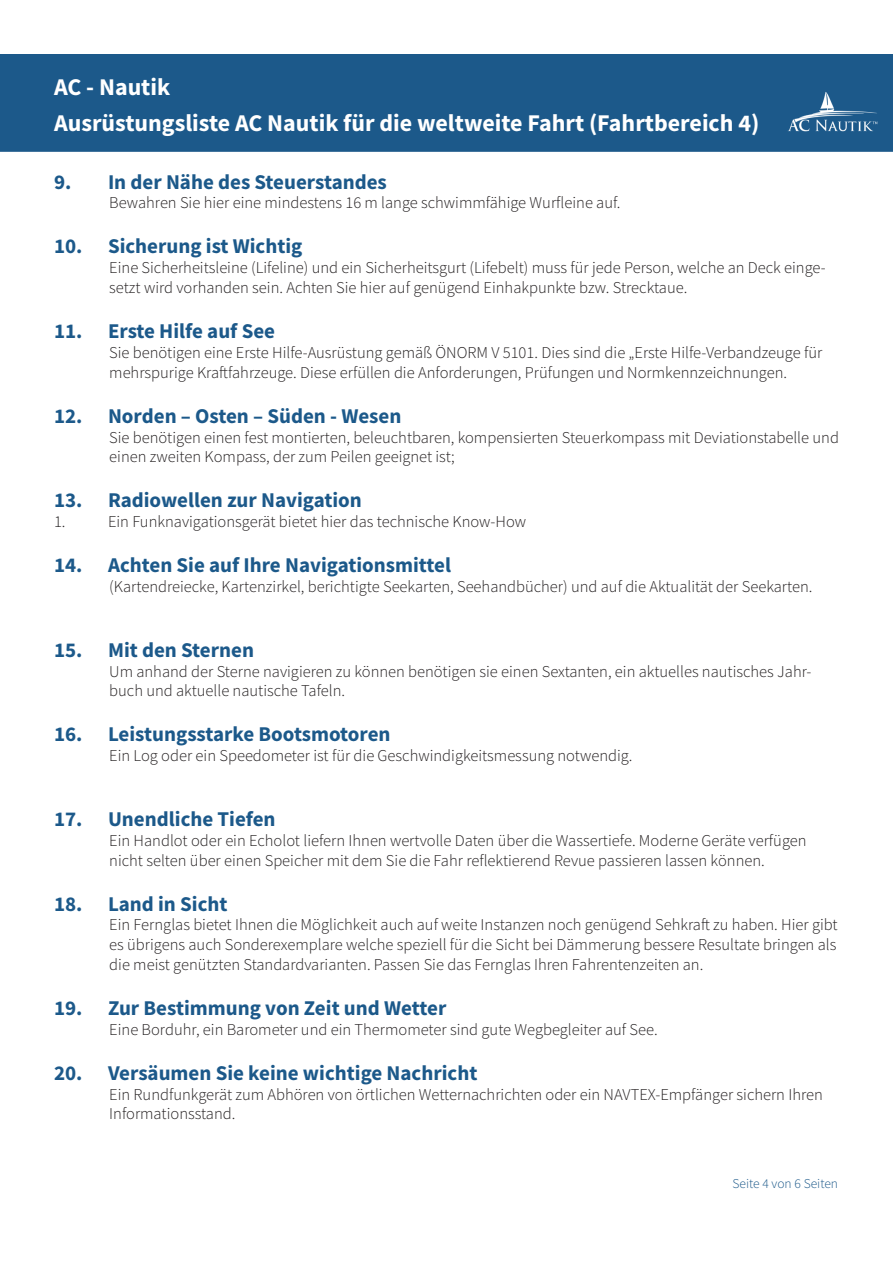
<style>
.page{position:relative;width:893px;height:1263px;background:#fff}
.page>*{position:absolute;margin:0;border:0;box-sizing:border-box;transform-origin:0 0}
.t1{font:700 24px/36px "Source Sans Pro";color:#fff}
.Unterüberschrift_SSP{font:700 21px "Source Sans Pro";color:#1c598a}
.Einzug_links_Fließte{font:300 16.5px/19.8px "Source Sans Pro";color:#231f20}
.t2{font:300 13.5px "Source Sans Pro";color:#1c598a}
</style>
<div class="page">
<div style="left:0;top:54px;width:893px;height:98px;background:#1c598a"></div>
<img style="left:787px;top:92px;width:91px;height:39px">
<h1 class="t1" style="left:54px;top:68px;width:707px">AC - Nautik<br>Ausrüstungsliste AC Nautik für die weltweite Fahrt (Fahrtbereich 4)</h1>
<p class="Unterüberschrift_SSP" style="left:54px;top:167px;width:334px">9. In der Nähe des Steuerstandes</p>
<p class="Einzug_links_Fließte" style="left:109px;top:193px;width:513px">Bewahren Sie hier eine mindestens 16 m lange schwimmfähige Wurfleine auf.</p>
<p class="Unterüberschrift_SSP" style="left:54px;top:232px;width:250px">10. Sicherung ist Wichtig</p>
<p class="Einzug_links_Fließte" style="left:109px;top:258px;width:718px">Eine Sicherheitsleine (Lifeline) und ein Sicherheitsgurt (Lifebelt) muss für jede Person, welche an Deck einge&shy;setzt wird vorhanden sein. Achten Sie hier auf genügend Einhakpunkte bzw. Strecktaue.</p>
<p class="Unterüberschrift_SSP" style="left:54px;top:317px;width:223px">11. Erste Hilfe auf See</p>
<p class="Einzug_links_Fließte" style="left:109px;top:343px;width:714px">Sie benötigen eine Erste Hilfe-Ausrüstung gemäß ÖNORM V 5101. Dies sind die „Erste Hilfe-Verbandzeuge für mehrspurige Kraftfahrzeuge. Diese erfüllen die Anforderungen, Prüfungen und Normkennzeichnungen.</p>
<p class="Unterüberschrift_SSP" style="left:54px;top:401px;width:349px">12. Norden – Osten – Süden - Wesen</p>
<p class="Einzug_links_Fließte" style="left:109px;top:427px;width:731px">Sie benötigen einen fest montierten, beleuchtbaren, kompensierten Steuerkompass mit Deviationstabelle und einen zweiten Kompass, der zum Peilen geeignet ist;</p>
<p class="Unterüberschrift_SSP" style="left:54px;top:486px;width:309px">13. Radiowellen zur Navigation</p>
<p class="Einzug_links_Fließte" style="left:54px;top:512px;width:13px">1.</p>
<p class="Einzug_links_Fließte" style="left:108px;top:512px;width:420px">Ein Funknavigationsgerät bietet hier das technische Know-How</p>
<p class="Unterüberschrift_SSP" style="left:54px;top:551px;width:399px">14. Achten Sie auf Ihre Navigationsmittel</p>
<p class="Einzug_links_Fließte" style="left:109px;top:577px;width:705px">(Kartendreiecke, Kartenzirkel, berichtigte Seekarten, Seehandbücher) und auf die Aktualität der Seekarten.</p>
<p class="Unterüberschrift_SSP" style="left:54px;top:635px;width:202px">15. Mit den Sternen</p>
<p class="Einzug_links_Fließte" style="left:109px;top:661px;width:704px">Um anhand der Sterne navigieren zu können benötigen sie einen Sextanten, ein aktuelles nautisches Jahr&shy;buch und aktuelle nautische Tafeln.</p>
<p class="Unterüberschrift_SSP" style="left:54px;top:720px;width:338px">16. Leistungsstarke Bootsmotoren</p>
<p class="Einzug_links_Fließte" style="left:109px;top:746px;width:525px">Ein Log oder ein Speedometer ist für die Geschwindigkeitsmessung notwendig.</p>
<p class="Unterüberschrift_SSP" style="left:54px;top:805px;width:223px">17. Unendliche Tiefen</p>
<p class="Einzug_links_Fließte" style="left:109px;top:830px;width:699px">Ein Handlot oder ein Echolot liefern Ihnen wertvolle Daten über die Wassertiefe. Moderne Geräte verfügen nicht selten über einen Speicher mit dem Sie die Fahr reflektierend Revue passieren lassen können.</p>
<p class="Unterüberschrift_SSP" style="left:54px;top:889px;width:175px">18. Land in Sicht</p>
<p class="Einzug_links_Fließte" style="left:109px;top:915px;width:730px;text-align:justify">Ein Fernglas bietet Ihnen die Möglichkeit auch auf weite Instanzen noch genügend Sehkraft zu haben. Hier gibt es übrigens auch Sonderexemplare welche speziell für die Sicht bei Dämmerung bessere Resultate bringen als die meist genützten Standardvarianten. Passen Sie das Fernglas Ihren Fahrentenzeiten an.</p>
<p class="Unterüberschrift_SSP" style="left:54px;top:994px;width:394px">19. Zur Bestimmung von Zeit und Wetter</p>
<p class="Einzug_links_Fließte" style="left:109px;top:1019px;width:550px">Eine Borduhr, ein Barometer und ein Thermometer sind gute Wegbegleiter auf See.</p>
<p class="Unterüberschrift_SSP" style="left:54px;top:1058px;width:425px">20. Versäumen Sie keine wichtige Nachricht</p>
<p class="Einzug_links_Fließte" style="left:109px;top:1084px;width:715px">Ein Rundfunkgerät zum Abhören von örtlichen Wetternachrichten oder ein NAVTEX-Empfänger sichern Ihren<br>Informationsstand.</p>
<p class="t2" style="left:732px;top:1175px;width:107px">Seite 4 von 6 Seiten</p>
</div>
